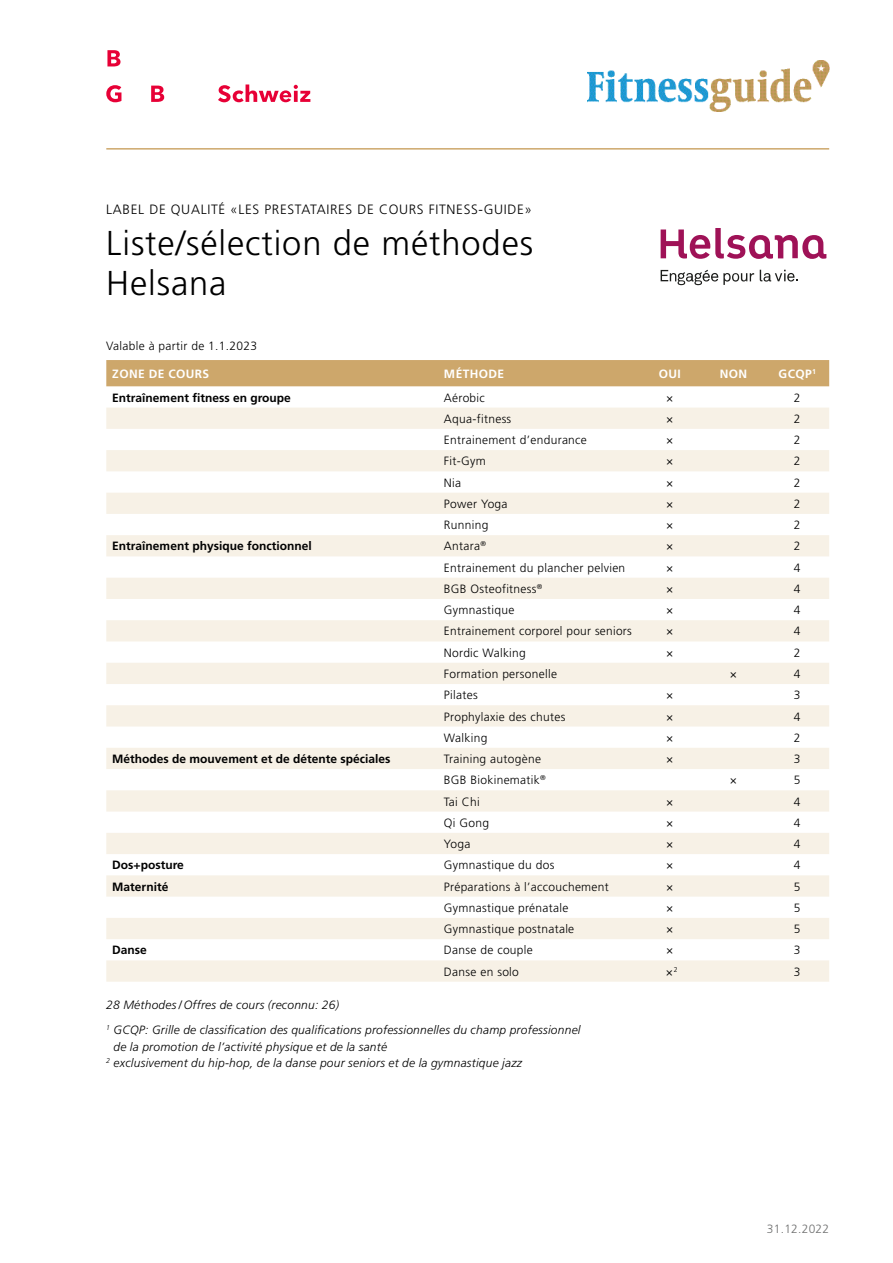
<style>
.page{position:relative;width:893px;height:1263px;background:#fff}
.page>*{position:absolute;margin:0;border:0;box-sizing:border-box;transform-origin:0 0}
.t1{font:300 34.5px/40.5px "Frutiger LT Std";letter-spacing:.025em;color:#000}
.t2{font:300 13.5px "Frutiger LT Std";letter-spacing:.05em;color:#000}
.t3{font:300 12px "Frutiger LT Std";letter-spacing:.025em;color:#000}
.t4{font:italic 300 12px/25px "Frutiger LT Std";letter-spacing:.02em;color:#000}
.t5{font:700 12px "Frutiger LT Std";color:#000}
.t6{font:700 12px "Frutiger LT Std";letter-spacing:.03em;color:#fff}
.t7{font:300 12px "Frutiger LT Std";letter-spacing:.02em;color:#6f7070}
</style>
<div class="page">
<svg style="left:107px;top:50px;width:14px;height:16px"></svg>
<svg style="left:106px;top:85px;width:15px;height:17px"></svg>
<svg style="left:151px;top:86px;width:13px;height:16px"></svg>
<svg style="left:218px;top:84px;width:92px;height:18px"></svg>
<hr style="left:106px;top:148px;width:723px;height:2px;background:#cda76b">
<img style="left:587px;top:61px;width:242px;height:51px">
<div style="left:106px;top:360px;width:723px;height:26px;background:#cda76b"></div>
<svg style="left:106px;top:408px;width:723px;height:574px;fill:#f8f2e9"></svg>
<svg style="left:661px;top:228px;width:165px;height:31px"></svg>
<svg style="left:661px;top:270px;width:93px;height:15px"></svg>
<svg style="left:760px;top:270px;width:38px;height:12px"></svg>
<p class="t2" style="left:106px;top:202px;width:427px">LABEL DE QUALITÉ «LES PRESTATAIRES DE COURS FITNESS-GUIDE»</p>
<h1 class="t1" style="left:106px;top:223px;width:428px">Liste/sélection de méthodes<br>Helsana</h1>
<p class="t3" style="left:106px;top:339px;width:152px">Valable à partir de 1.1.2023</p>
<p class="t6" style="left:112px;top:366px;width:99px">ZONE DE COURS</p>
<p class="t6" style="left:444px;top:366px;width:62px">MÉTHODE</p>
<p class="t6" style="left:659px;top:366px;width:24px">OUI</p>
<p class="t6" style="left:720px;top:366px;width:29px">NON</p>
<p class="t6" style="left:779px;top:366px;width:39px">GCQP<sup>1</sup></p>
<p class="t5" style="left:112px;top:390px;width:180px">Entraînement fitness en groupe</p>
<p class="t3" style="left:444px;top:391px;width:42px">Aérobic</p>
<p class="t3" style="left:666px;top:391px;width:9px">×</p>
<p class="t3" style="left:794px;top:391px;width:8px">2</p>
<p class="t3" style="left:444px;top:412px;width:69px">Aqua-fitness</p>
<p class="t3" style="left:666px;top:412px;width:9px">×</p>
<p class="t3" style="left:794px;top:412px;width:8px">2</p>
<p class="t3" style="left:444px;top:433px;width:144px">Entrainement d’endurance</p>
<p class="t3" style="left:666px;top:433px;width:9px">×</p>
<p class="t3" style="left:794px;top:433px;width:8px">2</p>
<p class="t3" style="left:444px;top:454px;width:43px">Fit-Gym</p>
<p class="t3" style="left:666px;top:454px;width:9px">×</p>
<p class="t3" style="left:794px;top:454px;width:8px">2</p>
<p class="t3" style="left:444px;top:476px;width:19px">Nia</p>
<p class="t3" style="left:666px;top:476px;width:9px">×</p>
<p class="t3" style="left:794px;top:476px;width:8px">2</p>
<p class="t3" style="left:444px;top:497px;width:65px">Power Yoga</p>
<p class="t3" style="left:666px;top:497px;width:9px">×</p>
<p class="t3" style="left:794px;top:497px;width:8px">2</p>
<p class="t3" style="left:444px;top:518px;width:46px">Running</p>
<p class="t3" style="left:666px;top:518px;width:9px">×</p>
<p class="t3" style="left:794px;top:518px;width:8px">2</p>
<p class="t5" style="left:112px;top:539px;width:201px">Entraînement physique fonctionnel</p>
<p class="t3" style="left:444px;top:539px;width:44px">Antara<sup>®</sup></p>
<p class="t3" style="left:666px;top:539px;width:9px">×</p>
<p class="t3" style="left:794px;top:539px;width:8px">2</p>
<p class="t3" style="left:444px;top:561px;width:183px">Entrainement du plancher pelvien</p>
<p class="t3" style="left:666px;top:561px;width:9px">×</p>
<p class="t3" style="left:794px;top:561px;width:8px">4</p>
<p class="t3" style="left:444px;top:582px;width:100px">BGB Osteofitness<sup>®</sup></p>
<p class="t3" style="left:666px;top:582px;width:9px">×</p>
<p class="t3" style="left:794px;top:582px;width:8px">4</p>
<p class="t3" style="left:444px;top:603px;width:72px">Gymnastique</p>
<p class="t3" style="left:666px;top:603px;width:9px">×</p>
<p class="t3" style="left:794px;top:603px;width:8px">4</p>
<p class="t3" style="left:444px;top:624px;width:189px">Entrainement corporel pour seniors</p>
<p class="t3" style="left:666px;top:624px;width:9px">×</p>
<p class="t3" style="left:794px;top:624px;width:8px">4</p>
<p class="t3" style="left:444px;top:646px;width:83px">Nordic Walking</p>
<p class="t3" style="left:666px;top:646px;width:9px">×</p>
<p class="t3" style="left:794px;top:646px;width:8px">2</p>
<p class="t3" style="left:444px;top:667px;width:115px">Formation personelle</p>
<p class="t3" style="left:730px;top:667px;width:9px">×</p>
<p class="t3" style="left:794px;top:667px;width:8px">4</p>
<p class="t3" style="left:444px;top:688px;width:35px">Pilates</p>
<p class="t3" style="left:666px;top:688px;width:9px">×</p>
<p class="t3" style="left:794px;top:688px;width:8px">3</p>
<p class="t3" style="left:444px;top:710px;width:123px">Prophylaxie des chutes</p>
<p class="t3" style="left:666px;top:710px;width:9px">×</p>
<p class="t3" style="left:794px;top:710px;width:8px">4</p>
<p class="t3" style="left:444px;top:731px;width:45px">Walking</p>
<p class="t3" style="left:666px;top:731px;width:9px">×</p>
<p class="t3" style="left:794px;top:731px;width:8px">2</p>
<p class="t5" style="left:112px;top:752px;width:280px">Méthodes de mouvement et de détente spéciales</p>
<p class="t3" style="left:444px;top:752px;width:99px">Training autogène</p>
<p class="t3" style="left:666px;top:752px;width:9px">×</p>
<p class="t3" style="left:794px;top:752px;width:8px">3</p>
<p class="t3" style="left:444px;top:773px;width:103px">BGB Biokinematik<sup>®</sup></p>
<p class="t3" style="left:730px;top:773px;width:9px">×</p>
<p class="t3" style="left:794px;top:773px;width:8px">5</p>
<p class="t3" style="left:444px;top:795px;width:37px">Tai Chi</p>
<p class="t3" style="left:666px;top:795px;width:9px">×</p>
<p class="t3" style="left:794px;top:795px;width:8px">4</p>
<p class="t3" style="left:444px;top:816px;width:47px">Qi Gong</p>
<p class="t3" style="left:666px;top:816px;width:9px">×</p>
<p class="t3" style="left:794px;top:816px;width:8px">4</p>
<p class="t3" style="left:444px;top:837px;width:28px">Yoga</p>
<p class="t3" style="left:666px;top:837px;width:9px">×</p>
<p class="t3" style="left:794px;top:837px;width:8px">4</p>
<p class="t5" style="left:112px;top:858px;width:73px">Dos+posture</p>
<p class="t3" style="left:444px;top:858px;width:112px">Gymnastique du dos</p>
<p class="t3" style="left:666px;top:858px;width:9px">×</p>
<p class="t3" style="left:794px;top:858px;width:8px">4</p>
<p class="t5" style="left:112px;top:879px;width:58px">Maternité</p>
<p class="t3" style="left:444px;top:880px;width:166px">Préparations à l’accouchement</p>
<p class="t3" style="left:666px;top:880px;width:9px">×</p>
<p class="t3" style="left:794px;top:880px;width:8px">5</p>
<p class="t3" style="left:444px;top:901px;width:126px">Gymnastique prénatale</p>
<p class="t3" style="left:666px;top:901px;width:9px">×</p>
<p class="t3" style="left:794px;top:901px;width:8px">5</p>
<p class="t3" style="left:444px;top:922px;width:132px">Gymnastique postnatale</p>
<p class="t3" style="left:666px;top:922px;width:9px">×</p>
<p class="t3" style="left:794px;top:922px;width:8px">5</p>
<p class="t5" style="left:112px;top:943px;width:36px">Danse</p>
<p class="t3" style="left:444px;top:943px;width:90px">Danse de couple</p>
<p class="t3" style="left:666px;top:943px;width:9px">×</p>
<p class="t3" style="left:794px;top:943px;width:8px">3</p>
<p class="t3" style="left:444px;top:965px;width:76px">Danse en solo</p>
<p class="t3" style="left:666px;top:965px;width:13px">×<sup>2</sup></p>
<p class="t3" style="left:794px;top:965px;width:8px">3</p>
<p class="t4" style="left:106px;top:993px;width:476px">28 Méthodes/ Offres de cours (reconnu: 26)<br><sup>1</sup> GCQP: Grille de classification des qualifications professionnelles du champ professionnel</p>
<p class="t4" style="left:106px;top:1038px;width:417px;line-height:16.5px;text-indent:7px">de la promotion de l’activité physique et de la santé<br><sup>2</sup> exclusivement du hip-hop, de la danse pour seniors et de la gymnastique jazz</p>
<p class="t7" style="left:767px;top:1222px;width:64px">31.12.2022</p>
</div>
